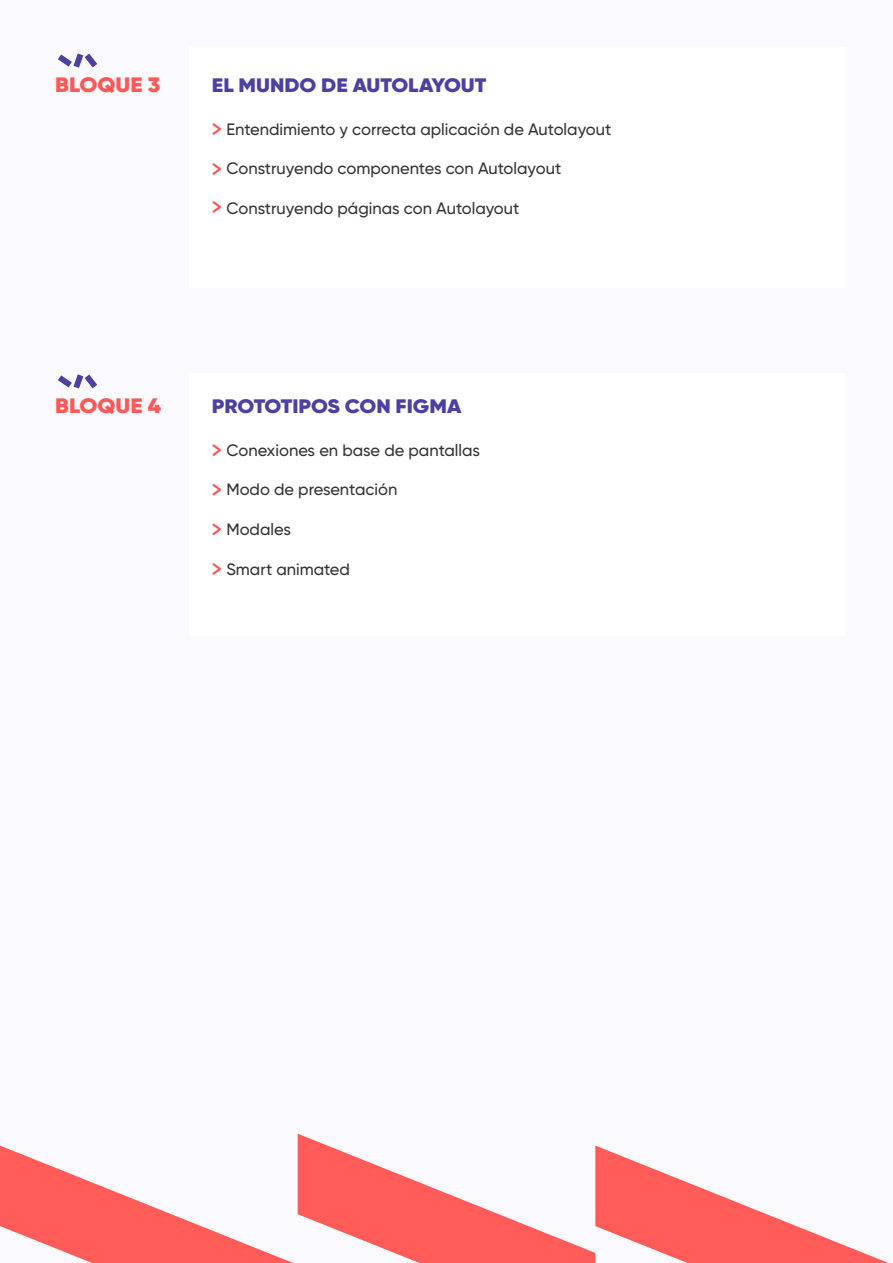
<style>
.page{position:relative;width:893px;height:1263px;background:#fafafe}
.page>*{position:absolute;margin:0;border:0;box-sizing:border-box;transform-origin:0 0}
.t1{font:900 20.85px "Gilroy";color:#ff5859;scale:1.09 1}
.t2{font:900 19.5px "Gilroy";color:#4c41a1;scale:1.09 1}
.t3{font:500 16.5px "Gilroy";color:#333}
</style>
<div class="page">
<div style="left:190px;top:48px;width:656px;height:240px;background:#fff"></div>
<svg style="left:58px;top:53px;width:39px;height:15px"></svg>
<svg style="left:212px;top:123px;width:9px;height:12px"></svg>
<svg style="left:212px;top:163px;width:9px;height:12px"></svg>
<svg style="left:212px;top:201px;width:9px;height:12px"></svg>
<div style="left:190px;top:373px;width:656px;height:262px;background:#fff"></div>
<svg style="left:58px;top:374px;width:39px;height:15px"></svg>
<svg style="left:212px;top:444px;width:9px;height:12px"></svg>
<svg style="left:212px;top:484px;width:9px;height:12px"></svg>
<svg style="left:212px;top:523px;width:9px;height:12px"></svg>
<svg style="left:212px;top:563px;width:9px;height:12px"></svg>
<svg style="left:0;top:1134px;width:888px;height:129px"></svg>
<p class="t1" style="left:55px;top:71px;width:98px">BLOQUE 3</p>
<p class="t2" style="left:212px;top:72px;width:253px">EL MUNDO DE AUTOLAYOUT</p>
<p class="t3" style="left:226px;top:119px;width:386px">Entendimiento y correcta aplicación de Autolayout</p>
<p class="t3" style="left:226px;top:158px;width:336px">Construyendo componentes con Autolayout</p>
<p class="t3" style="left:226px;top:198px;width:295px">Construyendo páginas con Autolayout</p>
<p class="t1" style="left:55px;top:392px;width:98px">BLOQUE 4</p>
<p class="t2" style="left:212px;top:393px;width:230px">PROTOTIPOS CON FIGMA</p>
<p class="t3" style="left:226px;top:440px;width:255px">Conexiones en base de pantallas</p>
<p class="t3" style="left:226px;top:479px;width:172px">Modo de presentación</p>
<p class="t3" style="left:226px;top:519px;width:66px">Modales</p>
<p class="t3" style="left:226px;top:559px;width:125px">Smart animated</p>
</div>
